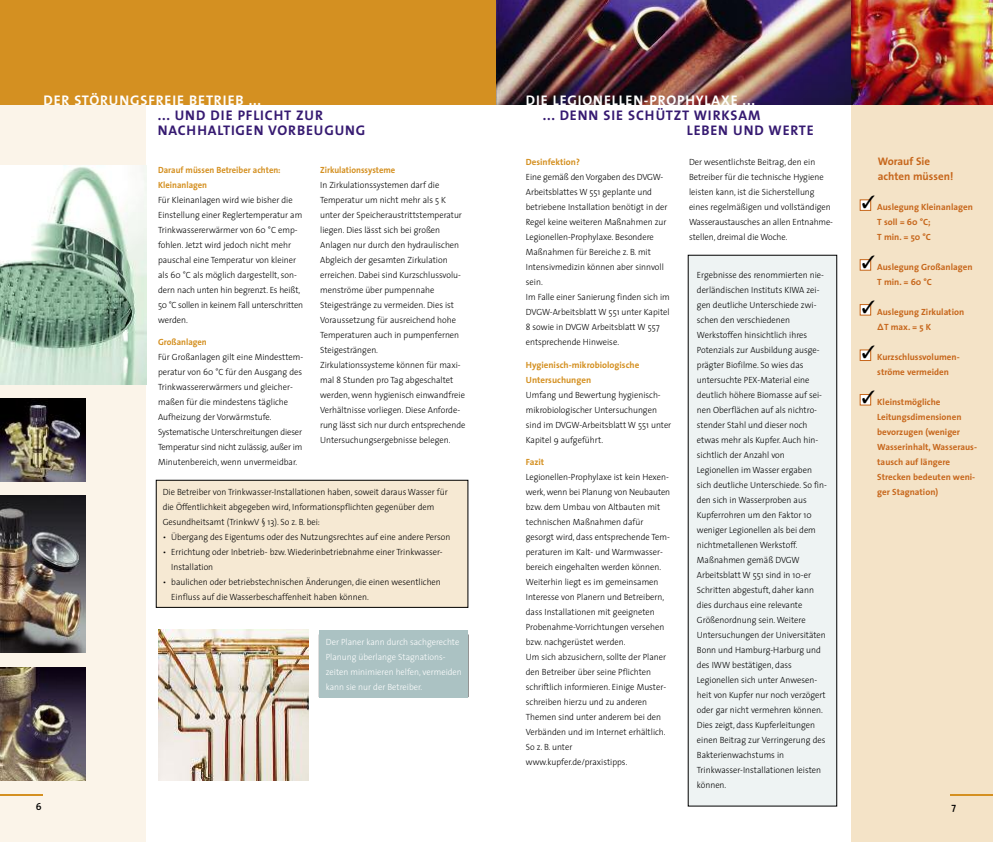
<style>
.page{position:relative;width:993px;height:842px;background:#fff}
.page>*{position:absolute;margin:0;border:0;box-sizing:border-box;transform-origin:0 0}
.t1{font:700 14px/15px "The Sans";letter-spacing:.06em;color:#361a71}
.t2{font:700 14px "The Sans";letter-spacing:.06em;color:#fff}
.t3{font:700 11px/15px "The Sans";color:#c7671c}
.t4{font:600 10px "The Sans";color:#000}
.t5{font:300 9px/15px "The Sans";color:#000;scale:.95 1}
.t6{font:700 9px/15px "The Sans";color:#c7671c}
.t7{font:300 9px/15px "The Sans";color:#fff;scale:.95 1}
.t8{font:700 9px/15px "The Sans";color:#d49021;scale:.95 1}
.t9{font:700 9px/15px "The Sans";color:#d49021}
</style>
<div class="page">
<div style="left:0;top:0;width:146px;height:842px;background:#fbf4e9"></div>
<div style="left:850px;top:105px;width:142px;height:737px;background:#f4e3c7"></div>
<hr style="left:950px;top:794px;width:42px;height:1px;background:#d49021">
<hr style="left:0;top:794px;width:43px;height:1px;background:#d49021">
<div style="left:0;top:0;width:496px;height:105px;background:#d49021"></div>
<img style="left:496px;top:0;width:354px;height:105px">
<div style="left:688px;top:255px;width:148px;height:551px;background:#eef3f3"></div>
<img style="left:850px;top:0;width:142px;height:105px">
<div style="left:156px;top:480px;width:312px;height:127px;background:#f6e9d3"></div>
<div style="left:156px;top:480px;width:312px;height:128px;border:1px solid #000"></div>
<div style="left:319px;top:630px;width:149px;height:67px;background:#abc2c3"></div>
<div style="left:860px;top:200px;width:9px;height:10px;background:#fff"></div>
<div style="left:859px;top:199px;width:11px;height:12px;border:1px solid #c7671c"></div>
<div style="left:860px;top:260px;width:9px;height:10px;background:#fff"></div>
<div style="left:859px;top:259px;width:11px;height:12px;border:1px solid #c7671c"></div>
<div style="left:860px;top:305px;width:9px;height:10px;background:#fff"></div>
<div style="left:860px;top:350px;width:9px;height:10px;background:#fff"></div>
<div style="left:859px;top:349px;width:11px;height:12px;border:1px solid #c7671c"></div>
<div style="left:860px;top:395px;width:9px;height:10px;background:#fff"></div>
<img style="left:0;top:165px;width:146px;height:219px">
<img style="left:0;top:668px;width:85px;height:112px">
<img style="left:0;top:399px;width:85px;height:83px">
<img style="left:0;top:495px;width:85px;height:158px">
<img style="left:158px;top:629px;width:150px;height:151px">
<svg style="left:862px;top:199px;width:10px;height:9px"></svg>
<svg style="left:862px;top:259px;width:10px;height:9px"></svg>
<svg style="left:862px;top:304px;width:10px;height:9px"></svg>
<svg style="left:862px;top:349px;width:10px;height:9px"></svg>
<svg style="left:862px;top:394px;width:10px;height:9px"></svg>
<h1 class="t2" style="left:44px;top:95px;width:219px">DER STÖRUNGSFREIE BETRIEB ...</h1>
<h1 class="t1" style="left:158px;top:109px;width:209px">... UND DIE PFLICHT ZUR<br>NACHHALTIGEN VORBEUGUNG</h1>
<p class="t8" style="left:158px;top:163px;width:130px">Darauf müssen Betreiber achten:<br>Kleinanlagen</p>
<p class="t5" style="left:158px;top:193px;width:154px">Für Kleinanlagen wird wie bisher die Einstellung einer Reglertemperatur am Trinkwassererwärmer von 60 °C emp&shy;fohlen. Jetzt wird jedoch nicht mehr pauschal eine Temperatur von kleiner als 60 °C als möglich dargestellt, son&shy;dern nach unten hin begrenzt. Es heißt, 50 °C sollen in keinem Fall unterschritten werden.</p>
<p class="t8" style="left:158px;top:335px;width:53px">Großanlagen</p>
<p class="t5" style="left:158px;top:350px;width:154px">Für Großanlagen gilt eine Mindesttem&shy;peratur von 60 °C für den Ausgang des Trinkwassererwärmers und gleicher&shy;maßen für die mindestens tägliche Aufheizung der Vorwärmstufe.<br>Systematische Unterschreitungen dieser Temperatur sind nicht zulässig, außer im Minutenbereich, wenn unvermeidbar.</p>
<p class="t8" style="left:320px;top:163px;width:81px">Zirkulationssysteme</p>
<p class="t5" style="left:320px;top:178px;width:154px">In Zirkulationssystemen darf die Temperatur um nicht mehr als 5 K unter der Speicheraustrittstemperatur liegen. Dies lässt sich bei großen Anlagen nur durch den hydraulischen Abgleich der gesamten Zirkulation erreichen. Dabei sind Kurzschlussvolu&shy;menströme über pumpennahe Steigestränge zu vermeiden. Dies ist Voraussetzung für ausreichend hohe Temperaturen auch in pumpenfernen Steigesträngen.<br>Zirkulationssysteme können für maxi&shy;mal 8 Stunden pro Tag abgeschaltet werden, wenn hygienisch einwandfreie Verhältnisse vorliegen. Diese Anforde&shy;rung lässt sich nur durch entsprechende Untersuchungsergebnisse belegen.</p>
<p class="t5" style="left:163px;top:485px;width:301px">Die Betreiber von Trinkwasser-Installationen haben, soweit daraus Wasser für die Öffentlichkeit abgegeben wird, Informationspflichten gegenüber dem<br>Gesundheitsamt (TrinkwV § 13). So z. B. bei:</p>
<p class="t5" style="left:163px;top:530px;width:304px">• Übergang des Eigentums oder des Nutzungsrechtes auf eine andere Person</p>
<p class="t5" style="left:171px;top:545px;width:287px;text-indent:-9px">• Errichtung oder Inbetrieb- bzw.Wiederinbetriebnahme einer Trinkwasser-<br>Installation</p>
<p class="t5" style="left:171px;top:575px;width:285px;text-indent:-9px">• baulichen oder betriebstechnischen Änderungen, die einen wesentlichen<br>Einfluss auf die Wasserbeschaffenheit haben können.</p>
<p class="t7" style="left:326px;top:635px;width:145px">Der Planer kann durch sachgerechte Planung überlange Stagnations&shy;zeiten minimieren helfen, vermeiden kann sie nur der Betreiber.</p>
<h1 class="t2" style="left:525px;top:95px;width:231px">DIE LEGIONELLEN-PROPHYLAXE ...</h1>
<h1 class="t1" style="left:686px;top:109px;width:128px;text-indent:-144px">... DENN SIE SCHÜTZT WIRKSAM<br>LEBEN UND WERTE</h1>
<p class="t9" style="left:525px;top:155px;width:55px">Desinfektion?</p>
<p class="t5" style="left:525px;top:170px;width:153px">Eine gemäß den Vorgaben des DVGW-<br>Arbeitsblattes W 551 geplante und betriebene Installation benötigt in der<br>Regel keine weiteren Maßnahmen zur<br>Legionellen-Prophylaxe. Besondere<br>Maßnahmen für Bereiche z. B. mit<br>Intensivmedizin können aber sinnvoll sein.<br>Im Falle einer Sanierung finden sich im<br>DVGW-Arbeitsblatt W 551 unter Kapitel<br>8 sowie in DVGW Arbeitsblatt W 557 entsprechende Hinweise.</p>
<p class="t9" style="left:525px;top:358px;width:115px">Hygienisch-mikrobiologische<br>Untersuchungen</p>
<p class="t5" style="left:525px;top:388px;width:155px">Umfang und Bewertung hygienisch&shy;mikrobiologischer Untersuchungen sind im DVGW-Arbeitsblatt W 551 unter<br>Kapitel 9 aufgeführt.</p>
<p class="t9" style="left:525px;top:455px;width:20px">Fazit</p>
<p class="t5" style="left:525px;top:470px;width:153px">Legionellen-Prophylaxe ist kein Hexen&shy;werk, wenn bei Planung von Neubauten bzw. dem Umbau von Altbauten mit technischen Maßnahmen dafür gesorgt wird, dass entsprechende Tem&shy;peraturen im Kalt- und Warmwasser&shy;bereich eingehalten werden können.<br>Weiterhin liegt es im gemeinsamen Interesse von Planern und Betreibern, dass Installationen mit geeigneten Probenahme-Vorrichtungen versehen bzw. nachgerüstet werden.<br>Um sich abzusichern, sollte der Planer den Betreiber über seine Pflichten schriftlich informieren. Einige Muster&shy;schreiben hierzu und zu anderen Themen sind unter anderem bei den Verbänden und im Internet erhältlich.<br>So z. B. unter www.kupfer.de/praxistipps.</p>
<p class="t5" style="left:688px;top:155px;width:153px">Der wesentlichste Beitrag, den ein Betreiber für die technische Hygiene leisten kann, ist die Sicherstellung eines regelmäßigen und vollständigen Wasseraustausches an allen Entnahme - stellen, dreimal die Woche.</p>
<p class="t5" style="left:696px;top:268px;width:138px">Ergebnisse des renommierten nie&shy;derländischen Instituts KIWA zei&shy;gen deutliche Unterschiede zwi&shy;schen den verschiedenen<br>Werkstoffen hinsichtlich ihres<br>Potenzials zur Ausbildung ausge&shy;prägter Biofilme. So wies das untersuchte PEX-Material eine deutlich höhere Biomasse auf sei&shy;nen Oberflächen auf als nichtro&shy;stender Stahl und dieser noch etwas mehr als Kupfer. Auch hin&shy;sichtlich der Anzahl von<br>Legionellen im Wasser ergaben sich deutliche Unterschiede. So fin&shy;den sich in Wasserproben aus<br>Kupferrohren um den Faktor 10 weniger Legionellen als bei dem nichtmetallenen Werkstoff.<br>Maßnahmen gemäß DVGW<br>Arbeitsblatt W 551 sind in 10-er<br>Schritten abgestuft, daher kann dies durchaus eine relevante<br>Größenordnung sein.Weitere<br>Untersuchungen der Universitäten<br>Bonn und Hamburg-Harburg und des IWW bestätigen, dass<br>Legionellen sich unter Anwesen&shy;heit von Kupfer nur noch verzögert oder gar nicht vermehren können.<br>Dies zeigt, dass Kupferleitungen einen Beitrag zur Verringerung des<br>Bakterienwachstums in<br>Trinkwasser-Installationen leisten können.</p>
<p class="t3" style="left:877px;top:155px;width:77px">Worauf Sie achten müssen!</p>
<p class="t6" style="left:876px;top:200px;width:97px">Auslegung Kleinanlagen<br>T soll = 60 °C;<br>T min. = 50 °C</p>
<p class="t6" style="left:876px;top:260px;width:97px">Auslegung Großanlagen<br>T min. = 60 °C</p>
<p class="t6" style="left:876px;top:305px;width:88px">Auslegung Zirkulation ∆T max.= 5 K</p>
<p class="t6" style="left:876px;top:350px;width:84px">Kurzschlussvolumen&shy;ströme vermeiden</p>
<p class="t6" style="left:876px;top:395px;width:101px">Kleinstmögliche<br>Leitungsdimensionen bevorzugen (weniger<br>Wasserinhalt, Wasseraus&shy;tausch auf längere<br>Strecken bedeuten weni&shy;ger Stagnation)</p>
<p class="t4" style="left:36px;top:803px;width:7px">6</p>
<p class="t4" style="left:951px;top:803px;width:6px">7</p>
</div>
